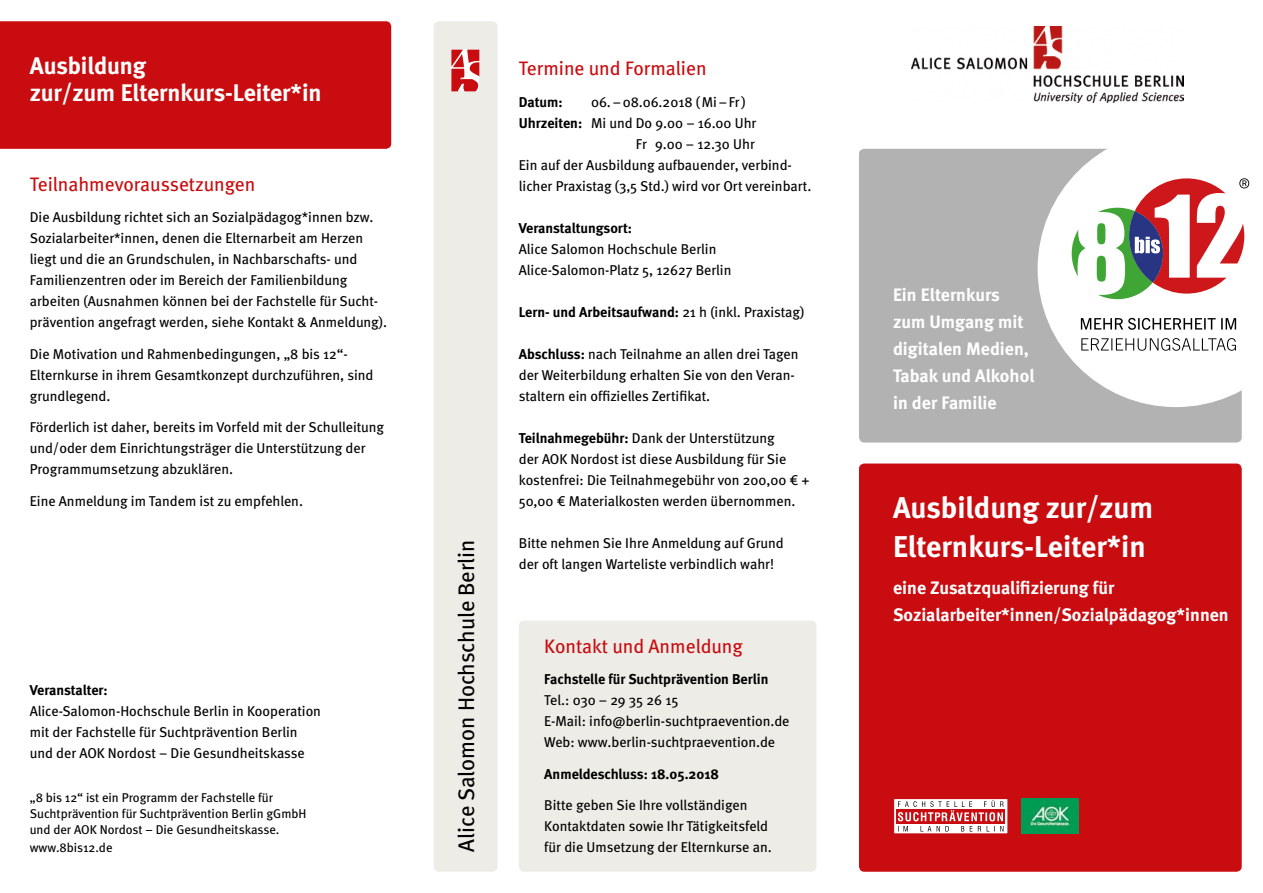
<style>
.page{position:relative;width:1263px;height:893px;background:#fff}
.page>*{position:absolute;margin:0;border:0;box-sizing:border-box;transform-origin:0 0}
.t1{font:700 30px/39px "Meta";color:#fff}
.t2{font:700 24px/27px "Meta";letter-spacing:-.005em;color:#fff}
.t3{font:22.5px "Meta";color:#000}
.t4{font:19.5px "Meta";color:#c90c0f}
.t5{font:700 18px/27px "Meta";color:#fff}
.t6{font:14.25px/21px "Meta";color:#000}
.t7{font:700 14.25px "Meta";color:#000}
.t8{font:12.75px/15.8px "Meta";color:#000}
.s1{font-weight:700}
.s2{font-weight:400}
</style>
<div class="page">
<div style="left:519px;top:620px;width:297px;height:252px;background:#edece7;border-radius:5px"></div>
<div style="left:859px;top:149px;width:383px;height:294px;background:#b3b2b2;border-radius:5px"></div>
<div style="left:434px;top:21px;width:63px;height:851px;background:#edece7;border-radius:5px"></div>
<div style="left:859px;top:464px;width:383px;height:408px;background:#c90c0f;border-radius:5px"></div>
<div style="left:0;top:21px;width:391px;height:128px;background:#c90c0f"></div>
<svg style="left:894px;top:799px;width:114px;height:35px"></svg>
<div style="left:896px;top:809px;width:109px;height:15px;background:#c90c0f"></div>
<svg style="left:898px;top:800px;width:106px;height:31px"></svg>
<img style="left:1022px;top:799px;width:56px;height:35px">
<svg style="left:451px;top:50px;width:28px;height:41px"></svg>
<svg style="left:1037px;top:148px;width:205px;height:259px;fill:#fff"></svg>
<div style="left:1217px;top:154px;width:46px;height:31px;background:#fff"></div>
<svg style="left:1081px;top:338px;width:155px;height:13px;background:#c7c7c7"></svg>
<svg style="left:1081px;top:318px;width:155px;height:12px;background:#acacac"></svg>
<svg style="left:1072px;top:178px;width:177px;height:121px;background:#d4b8b3"></svg>
<img style="left:911px;top:27px;width:272px;height:75px">
<h2 class="t2" style="left:30px;top:52px;width:293px">Ausbildung<br>zur/zum Elternkurs-Leiter*in</h2>
<h3 class="t4" style="left:30px;top:172px;width:227px">Teilnahmevoraussetzungen</h3>
<p class="t6" style="left:30px;top:206px;width:359px">Die Ausbildung richtet sich an Sozialpädagog*innen bzw.<br>Sozialarbeiter*innen, denen die Elternarbeit am Herzen liegt und die an Grundschulen, in Nachbarschafts- und Familienzentren oder im Bereich der Familienbildung arbeiten (Ausnahmen können bei der Fachstelle für Sucht&shy;prävention angefragt werden, siehe Kontakt &amp; Anmeldung).</p>
<p class="t6" style="left:30px;top:343px;width:345px">Die Motivation und Rahmenbedingungen, „8 bis 12“-<br>Elternkurse in ihrem Gesamtkonzept durchzuführen, sind grundlegend.</p>
<p class="t6" style="left:30px;top:416px;width:356px">Förderlich ist daher, bereits im Vorfeld mit der Schulleitung und/oder dem Einrichtungsträger die Unterstützung der<br>Programmumsetzung abzuklären.</p>
<p class="t6" style="left:30px;top:490px;width:275px">Eine Anmeldung im Tandem ist zu empfehlen.</p>
<p class="t7" style="left:30px;top:681px;width:79px">Veranstalter:</p>
<p class="t6" style="left:30px;top:700px;width:293px">Alice-Salomon-Hochschule Berlin in Kooperation mit der Fachstelle für Suchtprävention Berlin und der AOK Nordost – Die Gesundheitskasse</p>
<p class="t8" style="left:30px;top:790px;width:278px">„8 bis 12“ ist ein Programm der Fachstelle für<br>Suchtprävention für Suchtprävention Berlin gGmbH und der AOK Nordost – Die Gesundheitskasse.</p>
<p class="t8" style="left:30px;top:839px;width:84px">www.8bis12.de</p>
<h3 class="t3" style="left:453px;top:852px;width:314px;rotate:-90deg">Alice Salomon Hochschule Berlin</h3>
<h3 class="t4" style="left:519px;top:57px;width:189px">Termine und Formalien</h3>
<p class="t7" style="left:519px;top:93px;width:45px">Datum:</p>
<p class="t6" style="left:591px;top:91px;width:156px">06.–08.06.2018 (Mi–Fr)</p>
<p class="t6" style="left:519px;top:112px;width:239px"><span class="s1">Uhrzeiten:</span> Mi und Do 9.00 – 16.00 Uhr</p>
<p class="t6" style="left:636px;top:133px;width:121px">Fr 9.00 – 12.30 Uhr</p>
<p class="t6" style="left:519px;top:154px;width:275px">Ein auf der Ausbildung aufbauender, verbind-</p>
<p class="t6" style="left:519px;top:175px;width:294px">licher Praxistag (3,5 Std.) wird vor Ort vereinbart.</p>
<p class="t7" style="left:519px;top:219px;width:115px">Veranstaltungsort:</p>
<p class="t6" style="left:519px;top:238px;width:214px">Alice Salomon Hochschule Berlin<br>Alice-Salomon-Platz 5, 12627 Berlin</p>
<p class="t7" style="left:519px;top:303px;width:287px">Lern- und Arbeitsaufwand: <span class="s2">21 h (inkl. Praxistag)</span></p>
<p class="t6" style="left:519px;top:343px;width:281px"><span class="s1">Abschluss:</span> nach Teilnahme an allen drei Tagen der Weiterbildung erhalten Sie von den Veran&shy;staltern ein offizielles Zertifikat.</p>
<p class="t6" style="left:519px;top:427px;width:292px"><span class="s1">Teilnahmegebühr:</span> Dank der Unterstützung<br>der AOK Nordost ist diese Ausbildung für Sie kostenfrei: Die Teilnahmegebühr von 200,00 € + 50,00 € Materialkosten werden übernommen.</p>
<p class="t6" style="left:519px;top:532px;width:266px">Bitte nehmen Sie Ihre Anmeldung auf Grund der oft langen Warteliste verbindlich wahr!</p>
<h3 class="t4" style="left:544px;top:634px;width:200px">Kontakt und Anmeldung</h3>
<p class="t7" style="left:544px;top:671px;width:226px">Fachstelle für Suchtprävention Berlin</p>
<p class="t6" style="left:544px;top:689px;width:247px">Tel.: 030 – 29 35 26 15<br>E-Mail: info@berlin-suchtpraevention.de<br>Web: www.berlin-suchtpraevention.de</p>
<p class="t7" style="left:544px;top:765px;width:176px">Anmeldeschluss: 18.05.2018</p>
<p class="t6" style="left:544px;top:794px;width:229px">Bitte geben Sie Ihre vollständigen<br>Kontaktdaten sowie Ihr Tätigkeitsfeld für die Umsetzung der Elternkurse an.</p>
<p class="t5" style="left:893px;top:281px;width:143px">Ein Elternkurs zum Umgang mit digitalen Medien,<br>Tabak und Alkohol in der Familie</p>
<h1 class="t1" style="left:893px;top:488px;width:262px">Ausbildung zur/zum<br>Elternkurs-Leiter*in</h1>
<p class="t5" style="left:893px;top:574px;width:337px">eine Zusatzqualifizierung für<br>Sozialarbeiter*innen/Sozialpädagog*innen</p>
</div>
